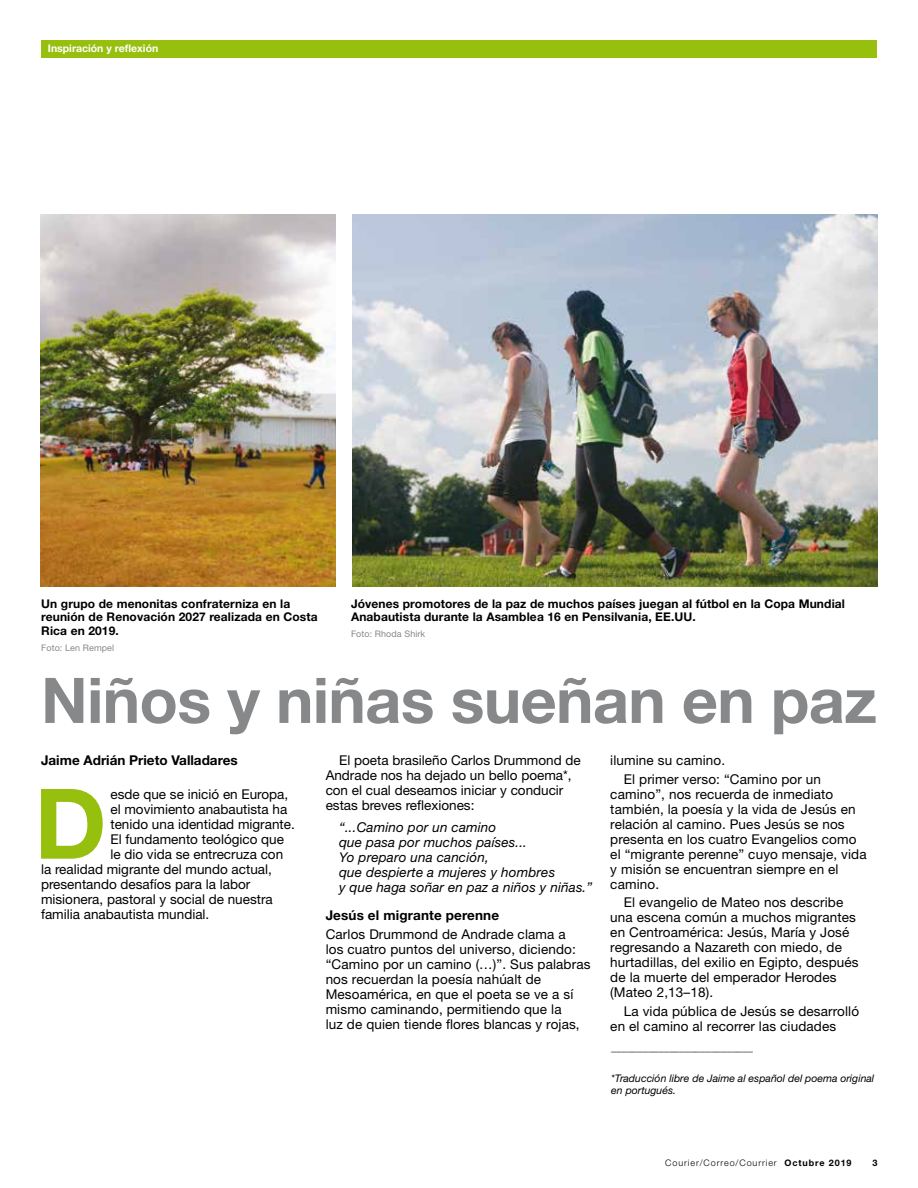
<style>
.page{position:relative;width:918px;height:1188px;background:#fff}
.page>*{position:absolute;margin:0;border:0;box-sizing:border-box;transform-origin:0 0}
.t1{font:700 97.5px "Helvetica Neue LT Std";color:#97bf0d}
.t2{font:700 63px "Helvetica Neue";letter-spacing:-.01em;color:#87888a}
.t3{font:13.5px/15px "Helvetica Neue LT Std";letter-spacing:.01em;color:#000}
.t4{font:italic 13.5px/15px "Helvetica Neue LT Std";letter-spacing:.01em;color:#000}
.t5{font:700 13.5px "Helvetica Neue LT Std";color:#000}
.t6{font:700 12px/13.5px "Helvetica Neue LT Std";letter-spacing:.01em;color:#000}
.t7{font:italic 10.5px/12px "Helvetica Neue LT Std";color:#000}
.t8{font:700 10.5px "Helvetica Neue LT Std";color:#000}
.t9{font:700 10.5px "Helvetica Neue";color:#fff}
.t10{font:300 9px "Helvetica Neue LT Std";letter-spacing:.1em;color:#000}
.t11{font:9px "Helvetica Neue LT Std";letter-spacing:.01em;color:#87888a}
.t12{font:700 9px "Helvetica Neue LT Std";color:#000}
.s1{font-weight:700}
</style>
<div class="page">
<div style="left:41px;top:40px;width:836px;height:18px;background:#97bf0d"></div>
<img style="left:352px;top:215px;width:526px;height:371px">
<img style="left:40px;top:215px;width:296px;height:371px">
<p class="t9" style="left:48px;top:42px;width:112px">Inspiración y reflexión</p>
<p class="t6" style="left:41px;top:597px;width:278px">Un grupo de menonitas confraterniza en la reunión de Renovación 2027 realizada en Costa<br>Rica en 2019.</p>
<p class="t11" style="left:41px;top:642px;width:74px">Foto: Len Rempel</p>
<p class="t6" style="left:351px;top:597px;width:495px">Jóvenes promotores de la paz de muchos países juegan al fútbol en la Copa Mundial<br>Anabautista durante la Asamblea 16 en Pensilvania, EE.UU.</p>
<p class="t11" style="left:351px;top:629px;width:76px">Foto: Rhoda Shirk</p>
<h2 class="t2" style="left:41px;top:661px;width:837px">Niños y niñas sueñan en paz</h2>
<p class="t5" style="left:41px;top:752px;width:198px">Jaime Adrián Prieto Valladares</p>
<h1 class="t1" style="left:34px;top:764px;width:74px">D</h1>
<p class="t3" style="left:110px;top:786px;width:179px">esde que se inició en Europa,</p>
<p class="t3" style="left:326px;top:752px;width:257px;text-indent:14px">El poeta brasileño Carlos Drummond de Andrade nos ha dejado un bello poema*, con el cual deseamos iniciar y conducir estas breves reflexiones:</p>
<p class="t4" style="left:339px;top:819px;width:255px">“...Camino por un camino<br>que pasa por muchos países...<br>Yo preparo una canción,<br>que despierte a mujeres y hombres<br>y que haga soñar en paz a niños y niñas.”</p>
<p class="t5" style="left:326px;top:907px;width:175px">Jesús el migrante perenne</p>
<p class="t3" style="left:326px;top:926px;width:266px">Carlos Drummond de Andrade clama a<br>los cuatro puntos del universo, diciendo: “Camino por un camino (…)”. Sus palabras nos recuerdan la poesía nahúalt de Mesoamérica, en que el poeta se ve a sí mismo caminando, permitiendo que la<br>luz de quien tiende flores blancas y rojas,</p>
<p class="t3" style="left:624px;top:751px;width:199px;line-height:18.8px;text-indent:-14px">ilumine su camino.<br>El primer verso: “Camino por un</p>
<p class="t3" style="left:610px;top:786px;width:258px">camino”, nos recuerda de inmediato también, la poesía y la vida de Jesús en relación al camino. Pues Jesús se nos presenta en los cuatro Evangelios como el “migrante perenne” cuyo mensaje, vida y misión se encuentran siempre en el camino.</p>
<p class="t3" style="left:610px;top:895px;width:250px;text-indent:14px">El evangelio de Mateo nos describe una escena común a muchos migrantes en Centroamérica: Jesús, María y José regresando a Nazareth con miedo, de hurtadillas, del exilio en Egipto, después de la muerte del emperador Herodes (Mateo 2,13–18).</p>
<p class="t3" style="left:610px;top:1004px;width:250px;text-indent:14px">La vida pública de Jesús se desarrolló en el camino al recorrer las ciudades</p>
<p class="t3" style="left:110px;top:801px;width:178px">el movimiento anabautista ha</p>
<p class="t3" style="left:110px;top:816px;width:186px">tenido una identidad migrante.</p>
<p class="t3" style="left:110px;top:831px;width:175px">El fundamento teológico que</p>
<p class="t3" style="left:110px;top:846px;width:174px">le dio vida se entrecruza con</p>
<p class="t3" style="left:41px;top:861px;width:232px">la realidad migrante del mundo actual,</p>
<p class="t3" style="left:41px;top:876px;width:211px">presentando desafíos para la labor</p>
<p class="t3" style="left:41px;top:891px;width:233px">misionera, pastoral y social de nuestra</p>
<p class="t3" style="left:41px;top:906px;width:170px">familia anabautista mundial.</p>
<p class="t8" style="left:611px;top:1041px;width:143px">___________________________</p>
<p class="t7" style="left:611px;top:1072px;width:265px">*Traducción libre de Jaime al español del poema original en portugués.</p>
<p class="t10" style="left:665px;top:1158px;width:188px">Courier/Correo/Courrier <span class="s1">Octubre 2019</span></p>
<p class="t12" style="left:872px;top:1158px;width:7px">3</p>
</div>
